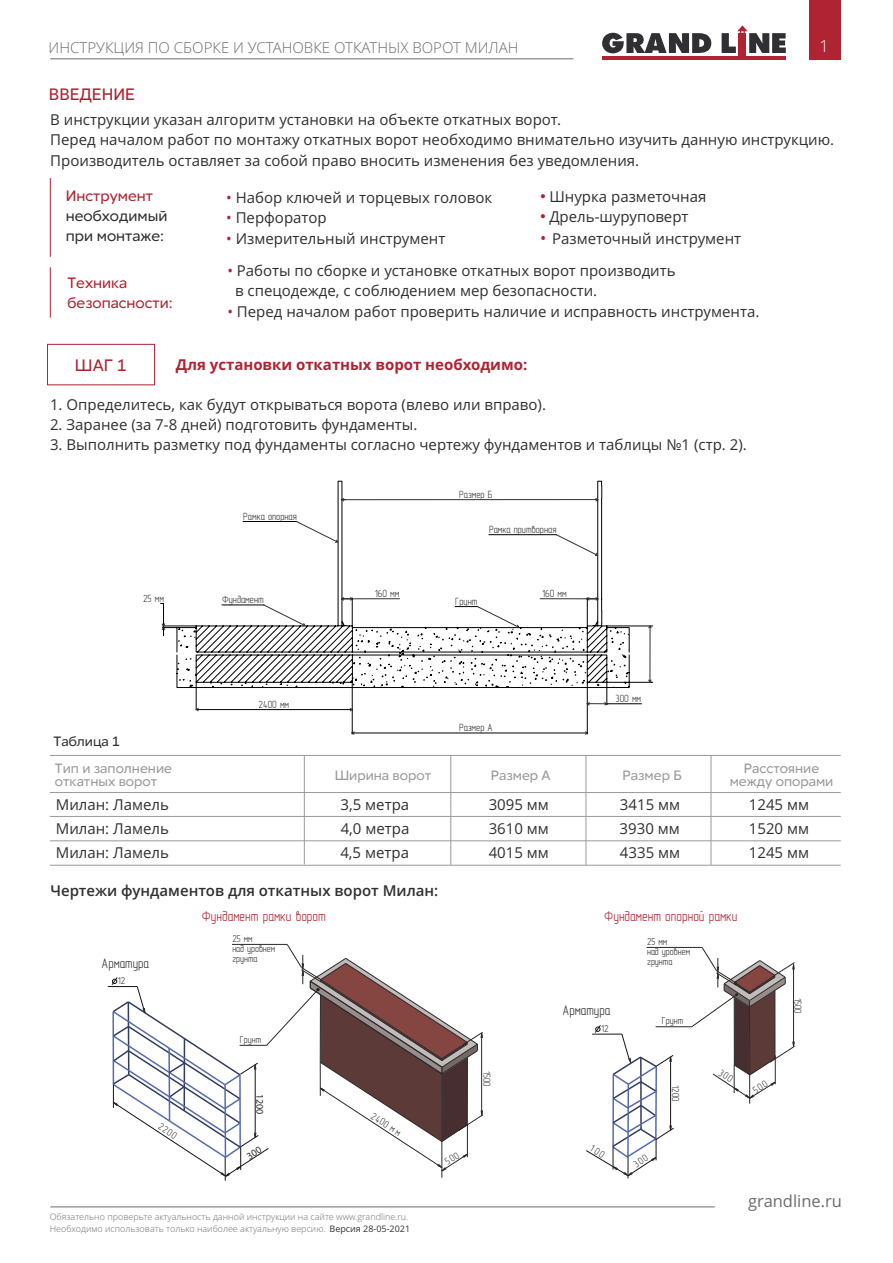
<style>
.page{position:relative;width:893px;height:1263px;background:#fff}
.page>*{position:absolute;margin:0;border:0;box-sizing:border-box;transform-origin:0 0}
.t1{font:16.5px "Red Ring";color:#b02332}
.t2{font:16.5px "Open Sans";color:#6d6b71}
.t3{font:300 16.5px "Open Sans";color:#fdfdfd}
.t4{font:15px/24px "Open Sans";color:#303034}
.t5{font:300 15px "Open Sans";color:#6d6b71}
.t6{font:600 15px "Open Sans";color:#303034}
.t7{font:700 15px "Open Sans";color:#b02332}
.t8{font:15px/20.1px "Red Ring";color:#b02332}
.t9{font:15px/20.1px "Red Ring";color:#303034}
.t10{font:14.4px "GOST 2.304 81 type A";color:#b02332}
.t11{font:13.95px "GOST 2.304 81 type A";color:#303034}
.t12{font:13.8px "GOST 2.304 81 type A";color:#303034}
.t13{font:13.5px/13.5px "Red Ring";color:#99999c}
.t14{font:13.5px "Red Ring";color:#303034}
.t15{font:10.5px "GOST 2.304 81 type A";color:#303034}
.t16{font:10.2px/10.2px "GOST 2.304 81 type A";color:#303034}
.t17{font:10.05px/10.1px "GOST 2.304 81 type A";color:#303034}
.t18{font:10.05px "Myriad Pro";color:#303034}
.t19{font:300 9px "Open Sans";color:#6d6b71}
.s1{font-family:"Arial";font-size:16.5px;color:#b02332}
.s2{font-size:16.5px;color:#b02332}
.s3{color:#b02332}
.s4{font-weight:400;color:#303034}
</style>
<div class="page">
<svg style="left:160px;top:480px;width:487px;height:254px"></svg>
<svg style="left:242px;top:520px;width:97px;height:23px"></svg>
<svg style="left:221px;top:604px;width:85px;height:23px"></svg>
<svg style="left:488px;top:533px;width:111px;height:24px"></svg>
<svg style="left:340px;top:497px;width:259px;height:5px"></svg>
<svg style="left:340px;top:596px;width:260px;height:92px"></svg>
<svg style="left:586px;top:701px;width:23px;height:5px"></svg>
<svg style="left:349px;top:707px;width:4px;height:5px"></svg>
<svg style="left:195px;top:707px;width:5px;height:5px"></svg>
<svg style="left:584px;top:730px;width:5px;height:5px"></svg>
<svg style="left:351px;top:730px;width:5px;height:5px"></svg>
<svg style="left:647px;top:625px;width:6px;height:58px"></svg>
<svg style="left:161px;top:622px;width:5px;height:9px"></svg>
<div style="left:809px;top:0;width:32px;height:59px;background:#b02332"></div>
<hr style="left:50px;top:58px;width:523px;height:1px;background:#6d6b71">
<div style="left:739px;top:33px;width:7px;height:25px;background:#b02332"></div>
<hr style="left:602px;top:56px;width:184px;height:3px;background:#b02332">
<svg style="left:602px;top:33px;width:109px;height:20px"></svg>
<svg style="left:722px;top:25px;width:64px;height:28px"></svg>
<hr style="left:50px;top:1206px;width:665px;height:1px;background:#6d6b71">
<hr style="left:50px;top:178px;width:1px;height:79px;background:#b02332">
<hr style="left:50px;top:267px;width:1px;height:51px;background:#b02332">
<div style="left:47px;top:344px;width:108px;height:41px;border:1px solid #b02332"></div>
<hr style="left:585px;top:755px;width:1px;height:110px;background:#99999c">
<hr style="left:50px;top:792px;width:791px;height:1px;background:#99999c">
<hr style="left:304px;top:756px;width:1px;height:108px;background:#99999c">
<hr style="left:711px;top:755px;width:1px;height:110px;background:#99999c">
<hr style="left:450px;top:755px;width:1px;height:110px;background:#99999c">
<svg style="left:49px;top:816px;width:792px;height:1px"></svg>
<svg style="left:50px;top:840px;width:791px;height:1px"></svg>
<hr style="left:50px;top:755px;width:791px;height:1px;background:#99999c">
<hr style="left:647px;top:947px;width:55px;height:1px;background:#2b2929">
<hr style="left:656px;top:1026px;width:36px;height:1px;background:#2b2929">
<svg style="left:50px;top:864px;width:791px;height:2px;background:#cbcbcc"></svg>
<svg style="left:586px;top:1025px;width:88px;height:153px"></svg>
<svg style="left:691px;top:947px;width:104px;height:156px"></svg>
<svg style="left:108px;top:944px;width:375px;height:237px"></svg>
<p class="t5" style="left:49px;top:42px;width:471px">ИНСТРУКЦИЯ ПО СБОРКЕ И УСТАНОВКЕ ОТКАТНЫХ ВОРОТ МИЛАН</p>
<p class="t3" style="left:819px;top:40px;width:11px">1</p>
<p class="t1" style="left:49px;top:87px;width:87px">ВВЕДЕНИЕ</p>
<p class="t4" style="left:50px;top:111px;width:785px;line-height:20.4px">В инструкции указан алгоритм установки на объекте откатных ворот.<br>Перед началом работ по монтажу откатных ворот необходимо внимательно изучить данную инструкцию.<br>Производитель оставляет за собой право вносить изменения без уведомления.</p>
<p class="t8" style="left:66px;top:187px;width:89px">Инструмент</p>
<p class="t9" style="left:66px;top:207px;width:103px">необходимый при монтаже:</p>
<p class="t4" style="left:540px;top:186px;width:168px"><span class="s1">•</span> Шнурка разметочная</p>
<p class="t4" style="left:540px;top:206px;width:150px"><span class="s1">•</span> Дрель-шуруповерт</p>
<p class="t4" style="left:540px;top:228px;width:203px"><span class="s2">•</span> Разметочный инструмент</p>
<p class="t4" style="left:226px;top:187px;width:268px"><span class="s3">•</span> Набор ключей и торцевых головок</p>
<p class="t4" style="left:226px;top:207px;width:102px"><span class="s3">•</span> Перфоратор</p>
<p class="t4" style="left:226px;top:228px;width:221px"><span class="s3">•</span> Измерительный инструмент</p>
<p class="t8" style="left:68px;top:273px;width:107px">Техника безопасности:</p>
<p class="t4" style="left:235px;top:262px;width:442px;line-height:20.4px;text-indent:-8px"><span class="s3">•</span> Работы по сборке и установке откатных ворот производить в спецодежде, с соблюдением мер безопасности.</p>
<p class="t4" style="left:227px;top:301px;width:533px"><span class="s3">•</span> Перед началом работ проверить наличие и исправность инструмента.</p>
<p class="t1" style="left:75px;top:359px;width:53px">ШАГ 1</p>
<p class="t7" style="left:176px;top:359px;width:353px">Для установки откатных ворот необходимо:</p>
<p class="t4" style="left:50px;top:394px;width:497px">1. Определитесь, как будут открываться ворота (влево или вправо).</p>
<p class="t4" style="left:50px;top:414px;width:369px">2. Заранее (за 7-8 дней) подготовить фундаменты.</p>
<p class="t4" style="left:50px;top:434px;width:698px">3. Выполнить разметку под фундаменты согласно чертежу фундаментов и таблицы №1 (стр. 2).</p>
<p class="t15" style="left:143px;top:595px;width:23px">25 мм</p>
<p class="t14" style="left:54px;top:735px;width:68px">Таблица 1</p>
<p class="t15" style="left:243px;top:513px;width:55px">Рамка опорная</p>
<p class="t15" style="left:459px;top:491px;width:35px">Размер Б</p>
<p class="t15" style="left:489px;top:526px;width:69px">Рамка притворная</p>
<p class="t15" style="left:375px;top:590px;width:26px">160 мм</p>
<p class="t15" style="left:542px;top:590px;width:26px">160 мм</p>
<p class="t15" style="left:222px;top:596px;width:43px">Фундамент</p>
<p class="t15" style="left:455px;top:598px;width:24px">Грунт</p>
<p class="t15" style="left:258px;top:701px;width:32px">2400 мм</p>
<p class="t15" style="left:459px;top:724px;width:35px">Размер А</p>
<p class="t15" style="left:616px;top:695px;width:27px">300 мм</p>
<p class="t13" style="left:55px;top:762px;width:119px">Тип и заполнение откатных ворот</p>
<p class="t13" style="left:335px;top:769px;width:98px">Ширина ворот</p>
<p class="t13" style="left:491px;top:769px;width:61px">Размер А</p>
<p class="t13" style="left:623px;top:769px;width:61px">Размер Б</p>
<p class="t13" style="left:730px;top:762px;width:105px;text-align:center">Расстояние между опорами</p>
<p class="t4" style="left:56px;top:794px;width:115px">Милан: Ламель<br>Милан: Ламель</p>
<p class="t4" style="left:340px;top:794px;width:70px">3,5 метра<br>4,0 метра</p>
<p class="t4" style="left:620px;top:794px;width:62px">3415 мм<br>3930 мм</p>
<p class="t4" style="left:749px;top:794px;width:62px">1245 мм<br>1520 мм</p>
<p class="t4" style="left:489px;top:794px;width:62px">3095 мм<br>3610 мм</p>
<p class="t4" style="left:56px;top:842px;width:115px">Милан: Ламель</p>
<p class="t4" style="left:340px;top:842px;width:70px">4,5 метра</p>
<p class="t4" style="left:489px;top:842px;width:62px">4015 мм</p>
<p class="t4" style="left:620px;top:842px;width:62px">4335 мм</p>
<p class="t4" style="left:749px;top:842px;width:62px">1245 мм</p>
<p class="t6" style="left:50px;top:884px;width:389px">Чертежи фундаментов для откатных ворот Милан:</p>
<p class="t12" style="left:102px;top:958px;width:49px">Арматура</p>
<p class="t17" style="left:118px;top:977px;width:9px">12</p>
<p class="t17" style="left:162px;top:1122px;width:21px;rotate:33deg">2200</p>
<p class="t10" style="left:202px;top:911px;width:126px">Фундамент рамки ворот</p>
<p class="t17" style="left:232px;top:935px;width:44px">25 мм<br>над уровнем грунта</p>
<p class="t17" style="left:240px;top:1035px;width:23px">Грунт</p>
<p class="t18" style="left:264px;top:1094px;width:22px;rotate:90deg">1200</p>
<p class="t17" style="left:374px;top:1111px;width:35px;rotate:33deg">2400 м м</p>
<p class="t19" style="left:50px;top:1213px;width:360px">Обязательно проверьте актуальность данной инструкции на сайте www.grandline.ru.</p>
<p class="t19" style="left:50px;top:1225px;width:362px">Необходимо использовать только наиболее актуальную версию. <span class="s4">Версия 28-05-2021</span></p>
<p class="t17" style="left:491px;top:1071px;width:17px;rotate:90deg">1500</p>
<p class="t10" style="left:604px;top:911px;width:135px">Фундамент опорной рамки</p>
<p class="t11" style="left:562px;top:1005px;width:49px">Арматура</p>
<p class="t16" style="left:601px;top:1025px;width:9px">12</p>
<p class="t16" style="left:647px;top:937px;width:45px">25 мм<br>над уровнем грунта</p>
<p class="t16" style="left:662px;top:1016px;width:23px">Грунт</p>
<p class="t16" style="left:679px;top:1085px;width:18px;rotate:90deg">1200</p>
<p class="t16" style="left:802px;top:998px;width:17px;rotate:90deg">1500</p>
<p class="t2" style="left:748px;top:1194px;width:95px">grandline.ru</p>
</div>
